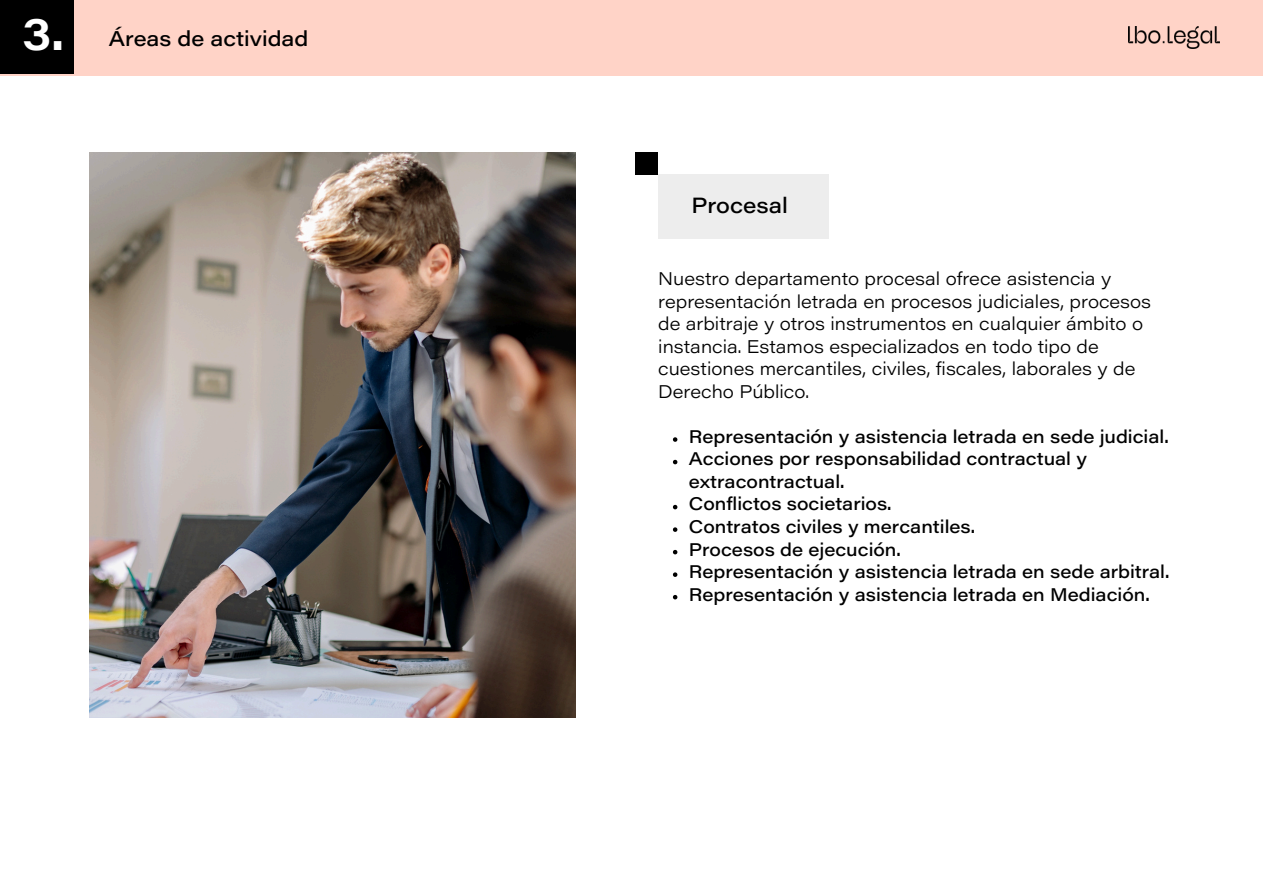
<style>
.page{position:relative;width:1263px;height:894px;background:#fff}
.page>*{position:absolute;margin:0;border:0;box-sizing:border-box;transform-origin:0 0}
.t1{font:600 45.6px "Acumin Pro Wide";color:#fff}
.t2{font:500 21.6px "Acumin Pro Wide";color:#000}
.t3{font:500 21px "Acumin Pro Wide";color:#000}
.t4{font:500 18px/22.5px "Acumin Pro Wide";color:#000}
.t5{font:300 18px/22.5px "Acumin Pro Wide";color:#000}
</style>
<div class="page">
<div style="left:0;top:0;width:1263px;height:75px;background:#ffd3c7"></div>
<div style="left:0;top:1px;width:74px;height:73px;background:#000"></div>
<div style="left:636px;top:152px;width:22px;height:23px;background:#000"></div>
<div style="left:658px;top:175px;width:171px;height:64px;background:#ededed"></div>
<svg style="left:673px;top:437px;width:4px;height:4px"></svg>
<svg style="left:673px;top:459px;width:4px;height:5px"></svg>
<svg style="left:673px;top:504px;width:4px;height:5px"></svg>
<svg style="left:673px;top:527px;width:4px;height:4px"></svg>
<svg style="left:673px;top:549px;width:4px;height:5px"></svg>
<svg style="left:673px;top:572px;width:4px;height:4px"></svg>
<svg style="left:673px;top:595px;width:4px;height:4px"></svg>
<img style="left:89px;top:152px;width:486px;height:565px">
<img style="left:1128px;top:27px;width:91px;height:21px">
<h1 class="t1" style="left:22px;top:16px;width:43px">3.</h1>
<p class="t3" style="left:109px;top:30px;width:201px">Áreas de actividad</p>
<p class="t2" style="left:691px;top:197px;width:98px">Procesal</p>
<h2 class="t5" style="left:658px;top:270px;width:494px">Nuestro departamento procesal ofrece asistencia y representación letrada en procesos judiciales, procesos de arbitraje y otros instrumentos en cualquier ámbito o instancia. Estamos especializados en todo tipo de cuestiones mercantiles, civiles, fiscales, laborales y de Derecho Público.</h2>
<p class="t4" style="left:689px;top:427px;width:481px">Representación y asistencia letrada en sede judicial.</p>
<p class="t4" style="left:689px;top:450px;width:400px">Acciones por responsabilidad contractual y extracontractual.</p>
<h2 class="t4" style="left:689px;top:495px;width:204px">Conflictos societarios.</h2>
<p class="t4" style="left:689px;top:517px;width:288px">Contratos civiles y mercantiles.</p>
<p class="t4" style="left:689px;top:540px;width:214px">Procesos de ejecución.</p>
<p class="t4" style="left:689px;top:562px;width:482px">Representación y asistencia letrada en sede arbitral.</p>
<p class="t4" style="left:689px;top:585px;width:462px">Representación y asistencia letrada en Mediación.</p>
</div>
